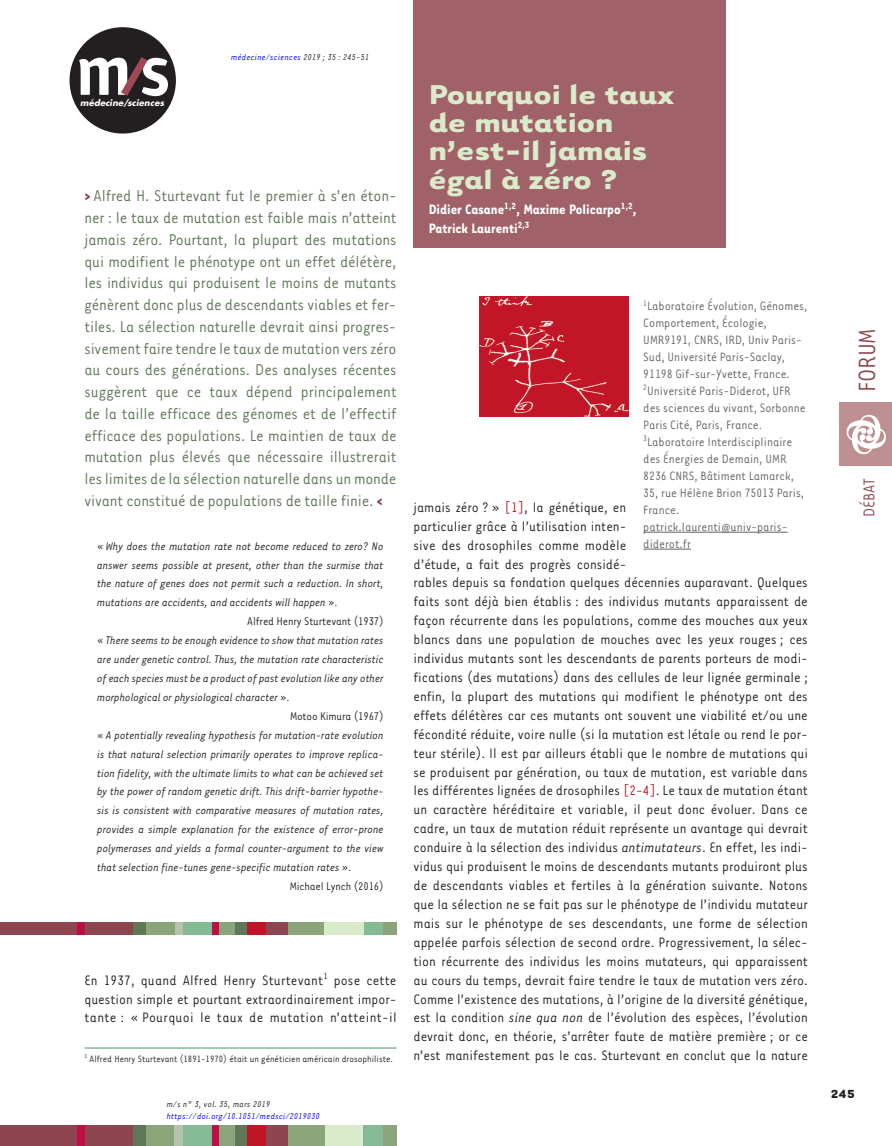
<style>
.page{position:relative;width:892px;height:1146px;background:#fff}
.page>*{position:absolute;margin:0;border:0;box-sizing:border-box;transform-origin:0 0}
.t1{font:700 31.5px/28.2px "Tarzana Wide";color:#daebcb}
.t2{font:27px "Tarzana Narrow";color:#8d454f}
.t3{font:18px/21.8px "Tarzana Narrow";letter-spacing:-.01em;color:#5f7659;text-align:justify}
.t4{font:18px "Tarzana Narrow";color:#8d454f}
.t5{font:15.75px/18.9px "Tarzana Narrow";color:#231f20}
.t6{font:700 15.75px/18.9px "Tarzana Narrow";color:#fff}
.t7{font:13.95px/17px "Tarzana Narrow";color:#636366}
.t8{font:700 13.5px "Tarzana Wide";color:#231f20}
.t9{font:italic 12.75px "Tarzana Narrow";letter-spacing:-.01em;color:#231f20}
.t10{font:12.75px "Tarzana Narrow";letter-spacing:-.01em;color:#231f20}
.t11{font:10.5px "Tarzana Narrow";color:#231f20}
.t12{font:italic 9.75px "Tarzana Narrow";letter-spacing:.025em;color:#00f}
.t13{font:italic 9.75px "Tarzana Narrow";letter-spacing:.025em;color:#231f20}
.t14{font:italic 700 8.55px "Futura";letter-spacing:.01em;color:#fff}
.s1{color:#231f20}
.s2{font-weight:700;color:#8d454f}
.s3{font-style:normal}
.s4{color:#c11527}
.s5{font-style:italic}
</style>
<div class="page">
<div style="left:0;top:1125px;width:133px;height:20px;background:#8d454f"></div>
<div style="left:234px;top:1125px;width:13px;height:20px;background:#5f7659"></div>
<div style="left:77px;top:1125px;width:8px;height:20px;background:#c10d45"></div>
<div style="left:133px;top:1125px;width:21px;height:20px;background:#5f7659"></div>
<div style="left:146px;top:1125px;width:30px;height:20px;background:#8ba479"></div>
<div style="left:174px;top:1125px;width:9px;height:20px;background:#b6c4ad"></div>
<div style="left:183px;top:1125px;width:29px;height:20px;background:#84ba95"></div>
<div style="left:216px;top:1125px;width:19px;height:20px;background:#8ba479"></div>
<div style="left:212px;top:1125px;width:6px;height:20px;background:#c10d45"></div>
<div style="left:247px;top:1125px;width:27px;height:20px;background:#c11527"></div>
<div style="left:286px;top:1125px;width:39px;height:20px;background:#8ba479"></div>
<div style="left:266px;top:1125px;width:21px;height:20px;background:#8d454f"></div>
<div style="left:325px;top:1125px;width:39px;height:20px;background:#daebcb"></div>
<div style="left:363px;top:1125px;width:21px;height:20px;background:#84ba95"></div>
<div style="left:383px;top:1125px;width:13px;height:20px;background:#8ba479"></div>
<div style="left:839px;top:402px;width:52px;height:64px;background:#bc9093"></div>
<svg style="left:846px;top:415px;width:39px;height:39px"></svg>
<img style="left:479px;top:297px;width:149px;height:119px">
<div style="left:413px;top:0;width:312px;height:248px;background:#a06268"></div>
<div style="left:69px;top:27px;width:107px;height:106px;background:#231f20;border-radius:50%"></div>
<svg style="left:79px;top:58px;width:89px;height:38px"></svg>
<hr style="left:84px;top:1047px;width:312px;height:1px;background:#84ba95">
<div style="left:0;top:921px;width:133px;height:13px;background:#8d454f"></div>
<div style="left:133px;top:921px;width:16px;height:13px;background:#5f7659"></div>
<div style="left:234px;top:921px;width:13px;height:13px;background:#5f7659"></div>
<div style="left:146px;top:921px;width:30px;height:13px;background:#8ba479"></div>
<div style="left:180px;top:921px;width:32px;height:13px;background:#84ba95"></div>
<div style="left:363px;top:921px;width:20px;height:13px;background:#84ba95"></div>
<div style="left:216px;top:921px;width:19px;height:13px;background:#8ba479"></div>
<div style="left:382px;top:921px;width:14px;height:13px;background:#8ba479"></div>
<div style="left:286px;top:921px;width:38px;height:13px;background:#8ba479"></div>
<div style="left:324px;top:921px;width:39px;height:13px;background:#daebcb"></div>
<div style="left:175px;top:921px;width:7px;height:13px;background:#b6c4ad"></div>
<div style="left:77px;top:921px;width:7px;height:13px;background:#c10d45"></div>
<div style="left:212px;top:921px;width:6px;height:13px;background:#c10d45"></div>
<div style="left:247px;top:921px;width:27px;height:13px;background:#c11527"></div>
<div style="left:266px;top:921px;width:21px;height:13px;background:#8d454f"></div>
<hr style="left:643px;top:532px;width:144px;height:1px;background:#636366">
<hr style="left:643px;top:549px;width:48px;height:1px;background:#636366">
<p class="t14" style="left:80px;top:97px;width:85px">médecine/sciences</p>
<p class="t12" style="left:231px;top:51px;width:139px">médecine/sciences <span class="s1">2019 ; 35 : 245-51</span></p>
<p class="t3" style="left:84px;top:184px;width:314px"><span class="s2">&gt;</span> Alfred H. Sturtevant fut le premier à s’en éton&shy;ner : le taux de mutation est faible mais n’atteint jamais zéro. Pourtant, la plupart des mutations qui modifient le phénotype ont un effet délétère, les individus qui produisent le moins de mutants génèrent donc plus de descendants viables et fer&shy;tiles. La sélection naturelle devrait ainsi progres&shy;sivement faire tendre le taux de mutation vers zéro au cours des générations. Des analyses récentes suggèrent que ce taux dépend principalement de la taille efficace des génomes et de l’effectif efficace des populations. Le maintien de taux de mutation plus élevés que nécessaire illustrerait les limites de la sélection naturelle dans un monde vivant constitué de populations de taille finie. <span class="s2">&lt;</span></p>
<p class="t9" style="left:97px;top:538px;width:288px"><span class="s3">«</span> Why does the mutation rate not become reduced to zero? No</p>
<p class="t9" style="left:97px;top:557px;width:288px">answer seems possible at present, other than the surmise that</p>
<p class="t9" style="left:97px;top:576px;width:288px">the nature of genes does not permit such a reduction. In short,</p>
<p class="t9" style="left:97px;top:594px;width:242px">mutations are accidents, and accidents will happen <span class="s3">».</span></p>
<p class="t10" style="left:247px;top:613px;width:138px">Alfred Henry Sturtevant (1937)</p>
<p class="t9" style="left:97px;top:632px;width:288px"><span class="s3">«</span> There seems to be enough evidence to show that mutation rates</p>
<p class="t9" style="left:97px;top:651px;width:288px">are under genetic control. Thus, the mutation rate characteristic</p>
<p class="t9" style="left:97px;top:670px;width:288px">of each species must be a product of past evolution like any other</p>
<p class="t9" style="left:97px;top:689px;width:194px">morphological or physiological character <span class="s3">».</span></p>
<p class="t10" style="left:290px;top:708px;width:95px">Motoo Kimura (1967)</p>
<p class="t9" style="left:97px;top:727px;width:288px"><span class="s3">«</span> A potentially revealing hypothesis for mutation-rate evolution</p>
<p class="t9" style="left:97px;top:746px;width:288px">is that natural selection primarily operates to improve replica-</p>
<p class="t9" style="left:97px;top:765px;width:288px">tion fidelity, with the ultimate limits to what can be achieved set</p>
<p class="t9" style="left:97px;top:783px;width:288px">by the power of random genetic drift. This drift-barrier hypothe-</p>
<p class="t9" style="left:97px;top:802px;width:288px">sis is consistent with comparative measures of mutation rates,</p>
<p class="t9" style="left:97px;top:821px;width:288px">provides a simple explanation for the existence of error-prone</p>
<p class="t9" style="left:97px;top:840px;width:288px">polymerases and yields a formal counter-argument to the view</p>
<p class="t9" style="left:97px;top:859px;width:255px">that selection fine-tunes gene-specific mutation rates <span class="s3">».</span></p>
<p class="t10" style="left:289px;top:878px;width:95px">Michael Lynch (2016)</p>
<p class="t5" style="left:84px;top:969px;width:313px;text-align:justify">En 1937, quand Alfred Henry Sturtevant<sup>1</sup> pose cette question simple et pourtant extraordinairement impor&shy;tante : « Pourquoi le taux de mutation n’atteint-il</p>
<p class="t11" style="left:84px;top:1051px;width:310px"><sup>1</sup> Alfred Henry Sturtevant (1891-1970) était un généticien américain drosophiliste.</p>
<p class="t13" style="left:167px;top:1098px;width:105px">m/s n° 3, vol. 35, mars 2019</p>
<p class="t12" style="left:167px;top:1110px;width:155px">https://doi.org/10.1051/medsci/2019030</p>
<h1 class="t1" style="left:428px;top:78px;width:246px">Pourquoi le taux de mutation n’est-il jamais égal à zéro ?</h1>
<p class="t6" style="left:428px;top:199px;width:210px">Didier Casane<sup>1,2</sup>, Maxime Policarpo<sup>1,2</sup>,<br>Patrick Laurenti<sup>2,3</sup></p>
<p class="t7" style="left:643px;top:297px;width:166px"><sup>1</sup>Laboratoire Évolution, Génomes,<br>Comportement, Écologie,<br>UMR9191, CNRS, IRD, Univ Paris-<br>Sud, Université Paris-Saclay,<br>91198 Gif-sur-Yvette, France.<br><sup>2</sup>Université Paris-Diderot, UFR des sciences du vivant, Sorbonne<br>Paris Cité, Paris, France.<br><sup>3</sup>Laboratoire Interdisciplinaire des Énergies de Demain, UMR<br>8236 CNRS, Bâtiment Lamarck,<br>35, rue Hélène Brion 75013 Paris,<br>France. patrick.laurenti@univ-paris&shy;diderot.fr</p>
<p class="t5" style="left:413px;top:497px;width:396px">jamais zéro ? » <span class="s4">[1]</span>, la génétique, en<br>particulier grâce à l’utilisation inten-<br>sive des drosophiles comme modèle<br>d’étude, a fait des progrès considé-<br>rables depuis sa fondation quelques décennies auparavant. Quelques faits sont déjà bien établis : des individus mutants apparaissent de façon récurrente dans les populations, comme des mouches aux yeux blancs dans une population de mouches avec les yeux rouges ; ces individus mutants sont les descendants de parents porteurs de modi&shy;fications (des mutations) dans des cellules de leur lignée germinale ; enfin, la plupart des mutations qui modifient le phénotype ont des effets délétères car ces mutants ont souvent une viabilité et/ou une fécondité réduite, voire nulle (si la mutation est létale ou rend le por&shy;teur stérile). Il est par ailleurs établi que le nombre de mutations qui se produisent par génération, ou taux de mutation, est variable dans les différentes lignées de drosophiles <span class="s4">[2-4]</span>. Le taux de mutation étant un caractère héréditaire et variable, il peut donc évoluer. Dans ce cadre, un taux de mutation réduit représente un avantage qui devrait conduire à la sélection des individus <span class="s5">antimutateurs</span>. En effet, les indi&shy;vidus qui produisent le moins de descendants mutants produiront plus de descendants viables et fertiles à la génération suivante. Notons que la sélection ne se fait pas sur le phénotype de l’individu mutateur mais sur le phénotype de ses descendants, une forme de sélection appelée parfois sélection de second ordre. Progressivement, la sélec&shy;tion récurrente des individus les moins mutateurs, qui apparaissent au cours du temps, devrait faire tendre le taux de mutation vers zéro.<br>Comme l’existence des mutations, à l’origine de la diversité génétique, est la condition <span class="s5">sine qua non</span> de l’évolution des espèces, l’évolution devrait donc, en théorie, s’arrêter faute de matière première ; or ce n’est manifestement pas le cas. Sturtevant en conclut que la nature</p>
<h2 class="t2" style="left:850px;top:392px;width:65px;rotate:-90deg">FORUM</h2>
<p class="t4" style="left:858px;top:517px;width:40px;rotate:-90deg">DÉBAT</p>
<p class="t8" style="left:830px;top:1084px;width:26px">245</p>
</div>
